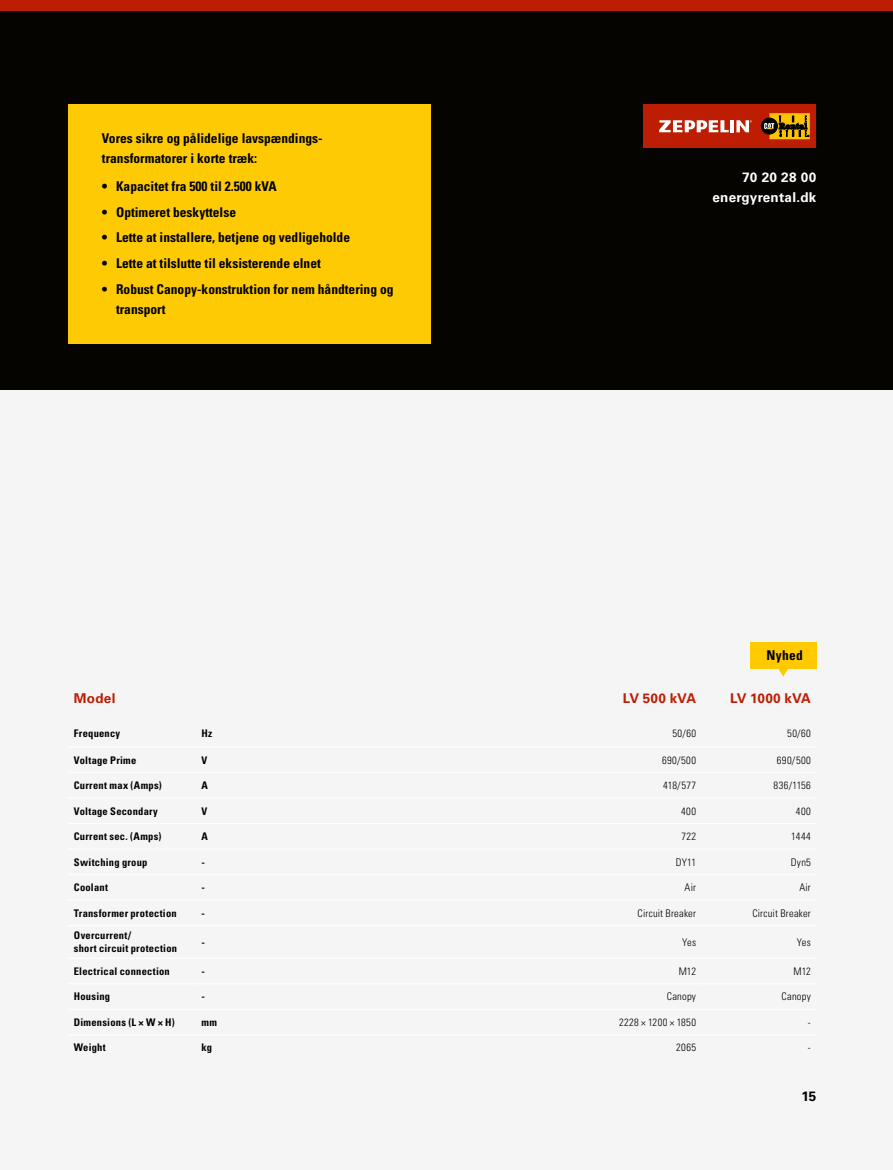
<style>
.page{position:relative;width:893px;height:1170px;background:#fff}
.page>*{position:absolute;margin:0;border:0;box-sizing:border-box;transform-origin:0 0}
.t1{font:700 condensed 13.5px/19.5px "Univers LT Std";color:#000}
.t2{font:700 13.5px/19.5px "Univers LT Std";letter-spacing:.02em;color:#fff;text-align:right}
.t3{font:700 13.5px "Univers LT Std";letter-spacing:.015em;color:#bc1d03}
.t4{font:700 13.5px "Univers LT Std";letter-spacing:-.01em;color:#bc1d03}
.t5{font:700 13.5px "Univers LT Std";color:#000}
.t6{font:700 condensed 10.5px/12.6px "Univers LT Std";letter-spacing:.025em;color:#000}
.t7{font:300 condensed 10.5px "Univers LT Std";letter-spacing:.025em;color:#000}
</style>
<div class="page">
<div style="left:0;top:385px;width:893px;height:784px;background:#f5f5f5"></div>
<div style="left:0;top:11px;width:893px;height:379px;background:#050400"></div>
<div style="left:0;top:0;width:893px;height:11px;background:#bc1d03"></div>
<div style="left:643px;top:104px;width:173px;height:44px;background:#bc1d03"></div>
<svg style="left:736px;top:120px;width:16px;height:12px"></svg>
<hr style="left:730px;top:120px;width:4px;height:12px;background:#fff">
<svg style="left:659px;top:120px;width:70px;height:12px"></svg>
<svg style="left:761px;top:118px;width:16px;height:16px"></svg>
<div style="left:761px;top:118px;width:16px;height:16px;border:1px solid #000;border-radius:50%"></div>
<svg style="left:764px;top:113px;width:46px;height:26px"></svg>
<hr style="left:68px;top:746px;width:128px;height:1px;background:#fff">
<hr style="left:196px;top:746px;width:161px;height:1px;background:#fff">
<hr style="left:357px;top:746px;width:115px;height:1px;background:#fff">
<hr style="left:472px;top:746px;width:115px;height:1px;background:#fff">
<hr style="left:587px;top:746px;width:115px;height:1px;background:#fff">
<hr style="left:702px;top:746px;width:114px;height:1px;background:#fff">
<hr style="left:68px;top:771px;width:128px;height:2px;background:#fff">
<hr style="left:196px;top:771px;width:161px;height:2px;background:#fff">
<hr style="left:357px;top:771px;width:115px;height:2px;background:#fff">
<hr style="left:472px;top:771px;width:115px;height:2px;background:#fff">
<hr style="left:587px;top:771px;width:115px;height:2px;background:#fff">
<hr style="left:702px;top:771px;width:114px;height:2px;background:#fff">
<hr style="left:68px;top:797px;width:128px;height:1px;background:#fff">
<hr style="left:196px;top:797px;width:161px;height:1px;background:#fff">
<hr style="left:357px;top:797px;width:115px;height:1px;background:#fff">
<hr style="left:472px;top:797px;width:115px;height:1px;background:#fff">
<hr style="left:587px;top:797px;width:115px;height:1px;background:#fff">
<hr style="left:702px;top:797px;width:114px;height:1px;background:#fff">
<hr style="left:68px;top:822px;width:128px;height:2px;background:#fff">
<hr style="left:196px;top:822px;width:161px;height:2px;background:#fff">
<hr style="left:357px;top:822px;width:115px;height:2px;background:#fff">
<hr style="left:472px;top:822px;width:115px;height:2px;background:#fff">
<hr style="left:587px;top:822px;width:115px;height:2px;background:#fff">
<hr style="left:702px;top:822px;width:114px;height:2px;background:#fff">
<hr style="left:68px;top:848px;width:128px;height:1px;background:#fff">
<hr style="left:196px;top:848px;width:161px;height:1px;background:#fff">
<hr style="left:357px;top:848px;width:115px;height:1px;background:#fff">
<hr style="left:472px;top:848px;width:115px;height:1px;background:#fff">
<hr style="left:587px;top:848px;width:115px;height:1px;background:#fff">
<hr style="left:702px;top:848px;width:114px;height:1px;background:#fff">
<hr style="left:68px;top:874px;width:128px;height:1px;background:#fff">
<hr style="left:196px;top:874px;width:161px;height:1px;background:#fff">
<hr style="left:357px;top:874px;width:115px;height:1px;background:#fff">
<hr style="left:472px;top:874px;width:115px;height:1px;background:#fff">
<hr style="left:587px;top:874px;width:115px;height:1px;background:#fff">
<hr style="left:702px;top:874px;width:114px;height:1px;background:#fff">
<hr style="left:68px;top:899px;width:128px;height:1px;background:#fff">
<hr style="left:196px;top:899px;width:161px;height:1px;background:#fff">
<hr style="left:357px;top:899px;width:115px;height:1px;background:#fff">
<hr style="left:472px;top:899px;width:115px;height:1px;background:#fff">
<hr style="left:587px;top:899px;width:115px;height:1px;background:#fff">
<hr style="left:702px;top:899px;width:114px;height:1px;background:#fff">
<hr style="left:68px;top:925px;width:128px;height:1px;background:#fff">
<hr style="left:196px;top:925px;width:161px;height:1px;background:#fff">
<hr style="left:357px;top:925px;width:115px;height:1px;background:#fff">
<hr style="left:472px;top:925px;width:115px;height:1px;background:#fff">
<hr style="left:587px;top:925px;width:115px;height:1px;background:#fff">
<hr style="left:702px;top:925px;width:114px;height:1px;background:#fff">
<hr style="left:68px;top:957px;width:128px;height:1px;background:#fff">
<hr style="left:196px;top:957px;width:161px;height:1px;background:#fff">
<hr style="left:357px;top:957px;width:115px;height:1px;background:#fff">
<hr style="left:472px;top:957px;width:115px;height:1px;background:#fff">
<hr style="left:587px;top:957px;width:115px;height:1px;background:#fff">
<hr style="left:702px;top:957px;width:114px;height:1px;background:#fff">
<hr style="left:68px;top:983px;width:128px;height:1px;background:#fff">
<hr style="left:196px;top:983px;width:161px;height:1px;background:#fff">
<hr style="left:357px;top:983px;width:115px;height:1px;background:#fff">
<hr style="left:472px;top:983px;width:115px;height:1px;background:#fff">
<hr style="left:587px;top:983px;width:115px;height:1px;background:#fff">
<hr style="left:702px;top:983px;width:114px;height:1px;background:#fff">
<hr style="left:68px;top:1008px;width:128px;height:1px;background:#fff">
<hr style="left:196px;top:1008px;width:161px;height:1px;background:#fff">
<hr style="left:357px;top:1008px;width:115px;height:1px;background:#fff">
<hr style="left:472px;top:1008px;width:115px;height:1px;background:#fff">
<hr style="left:587px;top:1008px;width:115px;height:1px;background:#fff">
<hr style="left:702px;top:1008px;width:114px;height:1px;background:#fff">
<hr style="left:68px;top:1034px;width:128px;height:1px;background:#fff">
<hr style="left:196px;top:1034px;width:161px;height:1px;background:#fff">
<hr style="left:357px;top:1034px;width:115px;height:1px;background:#fff">
<hr style="left:472px;top:1034px;width:115px;height:1px;background:#fff">
<hr style="left:587px;top:1034px;width:115px;height:1px;background:#fff">
<hr style="left:702px;top:1034px;width:114px;height:1px;background:#fff">
<div style="left:68px;top:104px;width:363px;height:240px;background:#feca03"></div>
<div style="left:750px;top:642px;width:66px;height:26px;background:#ffca00"></div>
<svg style="left:775px;top:668px;width:16px;height:8px"></svg>
<p class="t1" style="left:102px;top:128px;width:222px">Vores sikre og pålidelige lavspændings&shy;transformatorer i korte træk:</p>
<p class="t1" style="left:102px;top:176px;width:176px">• Kapacitet fra 500 til 2.500 kVA</p>
<p class="t1" style="left:102px;top:202px;width:136px">• Optimeret beskyttelse</p>
<p class="t1" style="left:102px;top:228px;width:250px">• Lette at installere, betjene og vedligeholde</p>
<p class="t1" style="left:102px;top:254px;width:220px">• Lette at tilslutte til eksisterende elnet</p>
<p class="t1" style="left:116px;top:279px;width:279px;text-indent:-14px">• Robust Canopy-konstruktion for nem håndtering og transport</p>
<p class="t2" style="left:712px;top:168px;width:106px">70 20 28 00 energyrental.dk</p>
<p class="t1" style="left:766px;top:645px;width:38px">Nyhed</p>
<p class="t3" style="left:74px;top:690px;width:43px">Model</p>
<p class="t3" style="left:623px;top:690px;width:75px">LV 500 kVA</p>
<p class="t4" style="left:730px;top:690px;width:82px">LV 1000 kVA</p>
<p class="t6" style="left:74px;top:727px;width:48px">Frequency</p>
<p class="t6" style="left:201px;top:727px;width:12px">Hz</p>
<p class="t7" style="left:672px;top:727px;width:25px">50/60</p>
<p class="t7" style="left:787px;top:727px;width:25px">50/60</p>
<p class="t6" style="left:74px;top:753px;width:64px">Voltage Prime</p>
<p class="t6" style="left:201px;top:753px;width:7px">V</p>
<p class="t7" style="left:662px;top:753px;width:35px">690/500</p>
<p class="t7" style="left:777px;top:753px;width:35px">690/500</p>
<p class="t6" style="left:74px;top:779px;width:89px">Current max (Amps)</p>
<p class="t6" style="left:201px;top:779px;width:8px">A</p>
<p class="t7" style="left:663px;top:779px;width:34px">418/577</p>
<p class="t7" style="left:774px;top:779px;width:39px">836/1156</p>
<p class="t6" style="left:74px;top:804px;width:86px">Voltage Secondary</p>
<p class="t6" style="left:201px;top:804px;width:7px">V</p>
<p class="t7" style="left:681px;top:804px;width:16px">400</p>
<p class="t7" style="left:796px;top:804px;width:16px">400</p>
<p class="t6" style="left:74px;top:830px;width:89px">Current sec. (Amps)</p>
<p class="t6" style="left:201px;top:830px;width:8px">A</p>
<p class="t7" style="left:681px;top:830px;width:16px">722</p>
<p class="t7" style="left:791px;top:830px;width:21px">1444</p>
<p class="t6" style="left:74px;top:855px;width:75px">Switching group</p>
<p class="t6" style="left:201px;top:855px;width:5px">-</p>
<p class="t7" style="left:676px;top:855px;width:22px">DY11</p>
<p class="t7" style="left:791px;top:855px;width:22px">Dyn5</p>
<p class="t6" style="left:74px;top:881px;width:36px">Coolant</p>
<p class="t6" style="left:201px;top:881px;width:5px">-</p>
<p class="t7" style="left:685px;top:881px;width:13px">Air</p>
<p class="t7" style="left:799px;top:881px;width:13px">Air</p>
<p class="t6" style="left:74px;top:906px;width:104px">Transformer protection</p>
<p class="t6" style="left:201px;top:906px;width:5px">-</p>
<p class="t7" style="left:638px;top:906px;width:60px">Circuit Breaker</p>
<p class="t7" style="left:752px;top:906px;width:60px">Circuit Breaker</p>
<p class="t6" style="left:74px;top:929px;width:105px">Overcurrent/<br>short circuit protection</p>
<p class="t6" style="left:201px;top:935px;width:5px">-</p>
<p class="t7" style="left:682px;top:935px;width:15px">Yes</p>
<p class="t7" style="left:797px;top:935px;width:15px">Yes</p>
<p class="t6" style="left:74px;top:964px;width:98px">Electrical connection</p>
<p class="t6" style="left:201px;top:964px;width:5px">-</p>
<p class="t7" style="left:679px;top:964px;width:19px">M12</p>
<p class="t7" style="left:793px;top:964px;width:19px">M12</p>
<p class="t6" style="left:74px;top:990px;width:38px">Housing</p>
<p class="t6" style="left:201px;top:990px;width:5px">-</p>
<p class="t7" style="left:667px;top:990px;width:31px">Canopy</p>
<p class="t7" style="left:782px;top:990px;width:31px">Canopy</p>
<p class="t6" style="left:74px;top:1015px;width:102px">Dimensions (L × W × H)</p>
<p class="t6" style="left:201px;top:1015px;width:17px">mm</p>
<p class="t7" style="left:619px;top:1015px;width:79px">2228 × 1200 × 1850</p>
<p class="t7" style="left:808px;top:1015px;width:4px">-</p>
<p class="t6" style="left:74px;top:1041px;width:34px">Weight</p>
<p class="t6" style="left:201px;top:1041px;width:12px">kg</p>
<p class="t7" style="left:676px;top:1041px;width:21px">2065</p>
<p class="t7" style="left:808px;top:1041px;width:4px">-</p>
<p class="t5" style="left:802px;top:1088px;width:16px">15</p>
</div>
